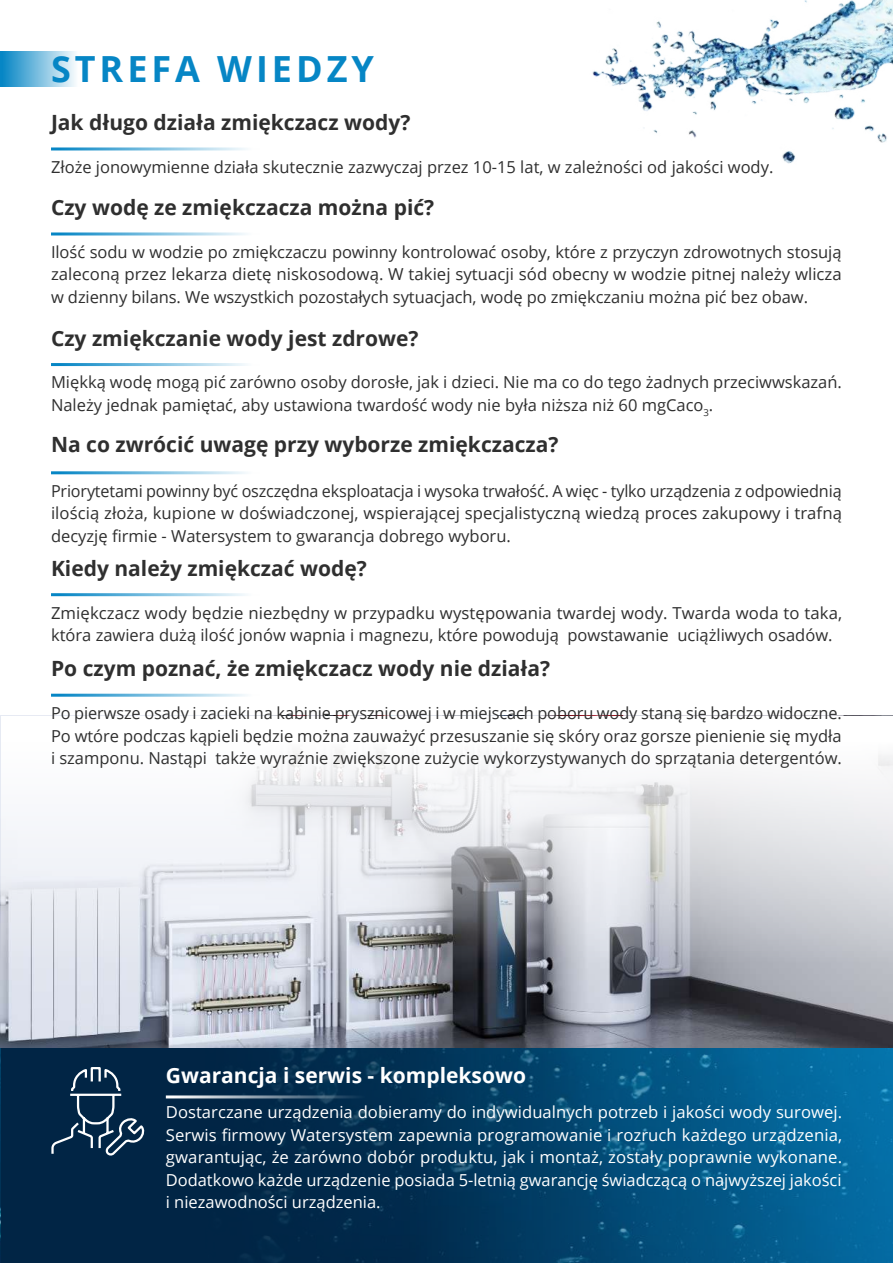
<style>
.page{position:relative;width:893px;height:1263px;background:#fff}
.page>*{position:absolute;margin:0;border:0;box-sizing:border-box;transform-origin:0 0}
.t1{font:700 36px "Open Sans";letter-spacing:.11em;color:#0686c5}
.t2{font:700 21px "Open Sans";color:#2f2f2f}
.t3{font:700 21px "Open Sans";color:#fff}
.t4{font:16.5px/22.5px "Open Sans";color:#2f2f2f;text-align:justify}
.t5{font:16.5px/22.5px "Open Sans";color:#fff;text-align:justify}
</style>
<div class="page">
<img style="left:0;top:716px;width:893px;height:332px">
<div style="left:2px;top:1048px;width:891px;height:215px;background:#012545"></div>
<svg style="left:1px;top:716px;width:892px;height:297px"></svg>
<div style="left:0;top:52px;width:81px;height:35px;background:linear-gradient(to right,#0083c3,#fff)"></div>
<hr style="left:51px;top:147px;width:209px;height:3px;background:#0686c5">
<hr style="left:51px;top:232px;width:209px;height:3px;background:#0686c5">
<hr style="left:51px;top:363px;width:209px;height:3px;background:#0686c5">
<hr style="left:51px;top:471px;width:209px;height:3px;background:#0686c5">
<hr style="left:51px;top:593px;width:209px;height:3px;background:#0686c5">
<hr style="left:51px;top:694px;width:209px;height:3px;background:#0686c5">
<img style="left:592px;top:0;width:301px;height:164px">
<svg style="left:179px;top:1048px;width:714px;height:215px"></svg>
<hr style="left:166px;top:1095px;width:206px;height:3px;background:#fff">
<svg style="left:51px;top:1067px;width:94px;height:89px"></svg>
<h1 class="t1" style="left:51px;top:44px;width:324px">STREFA WIEDZY</h1>
<p class="t2" style="left:51px;top:107px;width:361px">Jak długo działa zmiękczacz wody?</p>
<p class="t4" style="left:51px;top:155px;width:724px">Złoże jonowymienne działa skutecznie zazwyczaj przez 10-15 lat, w zależności od jakości wody.</p>
<p class="t2" style="left:51px;top:192px;width:385px">Czy wodę ze zmiękczacza można pić?</p>
<p class="t4" style="left:51px;top:240px;width:792px">Ilość sodu w wodzie po zmiękczaczu powinny kontrolować osoby, które z przyczyn zdrowotnych stosują zaleconą przez lekarza dietę niskosodową. W takiej sytuacji sód obecny w wodzie pitnej należy wlicza w dzienny bilans. We wszystkich pozostałych sytuacjach, wodę po zmiękczaniu można pić bez obaw.</p>
<p class="t2" style="left:51px;top:323px;width:369px">Czy zmiękczanie wody jest zdrowe?</p>
<p class="t4" style="left:51px;top:371px;width:792px">Miękką wodę mogą pić zarówno osoby dorosłe, jak i dzieci. Nie ma co do tego żadnych przeciwwskazań.<br>Należy jednak pamiętać, aby ustawiona twardość wody nie była niższa niż 60 mgCaco<sub>3</sub>.</p>
<p class="t2" style="left:51px;top:429px;width:509px">Na co zwrócić uwagę przy wyborze zmiękczacza?</p>
<p class="t4" style="left:51px;top:479px;width:792px">Priorytetami powinny być oszczędna eksploatacja i wysoka trwałość. A więc - tylko urządzenia z odpowiednią ilością złoża, kupione w doświadczonej, wspierającej specjalistyczną wiedzą proces zakupowy i trafną decyzję firmie - Watersystem to gwarancja dobrego wyboru.</p>
<p class="t2" style="left:51px;top:553px;width:317px">Kiedy należy zmiękczać wodę?</p>
<p class="t4" style="left:51px;top:601px;width:793px">Zmiękczacz wody będzie niezbędny w przypadku występowania twardej wody. Twarda woda to taka, która zawiera dużą ilość jonów wapnia i magnezu, które powodują powstawanie uciążliwych osadów.</p>
<p class="t2" style="left:51px;top:654px;width:501px">Po czym poznać, że zmiękczacz wody nie działa?</p>
<p class="t4" style="left:51px;top:701px;width:792px">Po pierwsze osady i zacieki na kabinie prysznicowej i w miejscach poboru wody staną się bardzo widoczne.<br>Po wtóre podczas kąpieli będzie można zauważyć przesuszanie się skóry oraz gorsze pienienie się mydła i szamponu. Nastąpi także wyraźnie zwiększone zużycie wykorzystywanych do sprzątania detergentów.</p>
<p class="t3" style="left:166px;top:1060px;width:362px">Gwarancja i serwis - kompleksowo</p>
<p class="t5" style="left:166px;top:1101px;width:678px">Dostarczane urządzenia dobieramy do indywidualnych potrzeb i jakości wody surowej.<br>Serwis firmowy Watersystem zapewnia programowanie i rozruch każdego urządzenia, gwarantując, że zarówno dobór produktu, jak i montaż, zostały poprawnie wykonane.<br>Dodatkowo każde urządzenie posiada 5-letnią gwarancję świadczącą o najwyższej jakości i niezawodności urządzenia.</p>
</div>
